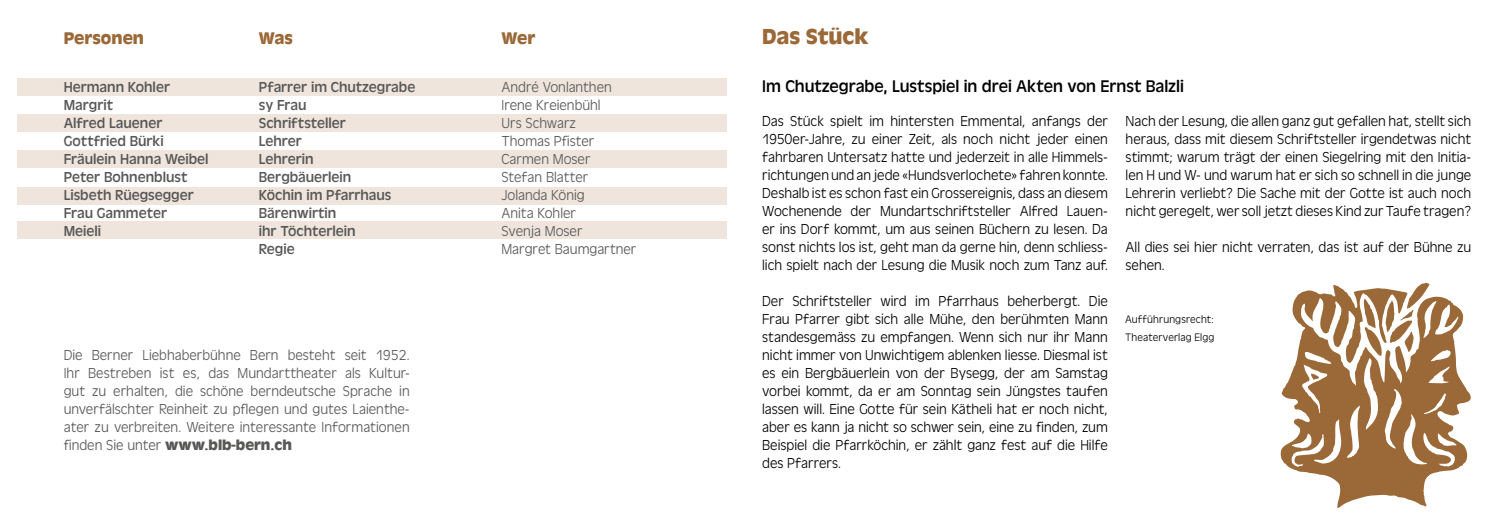
<style>
.page{position:relative;width:1489px;height:525px;background:#fff}
.page>*{position:absolute;margin:0;border:0;box-sizing:border-box;transform-origin:0 0}
.t1{font:700 22.5px "Antique Olive T";color:#9b6937}
.t2{font:17.5px "Antique Olive T";color:#000}
.t3{font:700 17.5px "Antique Olive T";color:#9b6937}
.t4{font:300 15px/18px "Antique Olive T";color:#000;text-align:justify}
.t5{font:300 15px/18px "Antique Olive T";color:#575756;text-align:justify}
.t6{font:15px "Antique Olive T";color:#575756}
.t7{font:300 11.25px/18px "Antique Olive T";letter-spacing:.01em;color:#000}
.s1{font-weight:700}
</style>
<div class="page">
<div style="left:18px;top:78px;width:708px;height:18px;background:#efe5dc"></div>
<div style="left:18px;top:114px;width:708px;height:18px;background:#efe5dc"></div>
<div style="left:18px;top:150px;width:708px;height:18px;background:#efe5dc"></div>
<div style="left:18px;top:187px;width:708px;height:18px;background:#efe5dc"></div>
<div style="left:18px;top:221px;width:708px;height:18px;background:#efe5dc"></div>
<svg style="left:1280px;top:284px;width:190px;height:224px;fill:#9b6937"></svg>
<svg style="left:1363px;top:283px;width:66px;height:73px"></svg>
<svg style="left:1310px;top:373px;width:9px;height:6px"></svg>
<p class="t3" style="left:64px;top:28px;width:82px">Personen</p>
<p class="t3" style="left:259px;top:28px;width:36px">Was</p>
<p class="t3" style="left:501px;top:28px;width:35px">Wer</p>
<p class="t6" style="left:64px;top:78px;width:108px">Hermann Kohler</p>
<p class="t6" style="left:259px;top:78px;width:158px">Pfarrer im Chutzegrabe</p>
<p class="t5" style="left:501px;top:78px;width:112px">André Vonlanthen</p>
<p class="t6" style="left:64px;top:96px;width:51px">Margrit</p>
<p class="t6" style="left:259px;top:96px;width:49px">sy Frau</p>
<p class="t5" style="left:501px;top:96px;width:101px">Irene Kreienbühl</p>
<p class="t6" style="left:64px;top:114px;width:100px">Alfred Lauener</p>
<p class="t6" style="left:259px;top:114px;width:88px">Schriftsteller</p>
<p class="t5" style="left:501px;top:114px;width:76px">Urs Schwarz</p>
<p class="t6" style="left:64px;top:132px;width:101px">Gottfried Bürki</p>
<p class="t6" style="left:259px;top:132px;width:45px">Lehrer</p>
<p class="t5" style="left:501px;top:132px;width:94px">Thomas Pfister</p>
<p class="t6" style="left:64px;top:150px;width:146px">Fräulein Hanna Weibel</p>
<p class="t6" style="left:259px;top:150px;width:56px">Lehrerin</p>
<p class="t5" style="left:501px;top:150px;width:90px">Carmen Moser</p>
<p class="t6" style="left:64px;top:168px;width:125px">Peter Bohnenblust</p>
<p class="t6" style="left:259px;top:168px;width:94px">Bergbäuerlein</p>
<p class="t5" style="left:501px;top:168px;width:88px">Stefan Blatter</p>
<p class="t6" style="left:64px;top:186px;width:131px">Lisbeth Rüegsegger</p>
<p class="t6" style="left:259px;top:186px;width:134px">Köchin im Pfarrhaus</p>
<p class="t5" style="left:501px;top:186px;width:85px">Jolanda König</p>
<p class="t6" style="left:64px;top:204px;width:105px">Frau Gammeter</p>
<p class="t6" style="left:259px;top:204px;width:79px">Bärenwirtin</p>
<p class="t5" style="left:501px;top:204px;width:76px">Anita Kohler</p>
<p class="t6" style="left:64px;top:222px;width:39px">Meieli</p>
<p class="t6" style="left:259px;top:222px;width:98px">ihr Töchterlein</p>
<p class="t5" style="left:501px;top:222px;width:82px">Svenja Moser</p>
<p class="t6" style="left:259px;top:240px;width:37px">Regie</p>
<p class="t5" style="left:501px;top:240px;width:136px">Margret Baumgartner</p>
<p class="t5" style="left:64px;top:346px;width:347px">Die Berner Liebhaberbühne Bern besteht seit 1952.<br>Ihr Bestreben ist es, das Mundarttheater als Kultur&shy;gut zu erhalten, die schöne berndeutsche Sprache in unverfälschter Reinheit zu pflegen und gutes Laienthe&shy;ater zu verbreiten. Weitere interessante Informationen finden Sie unter <span class="s1">www.blb-bern.ch</span></p>
<h1 class="t1" style="left:762px;top:23px;width:108px">Das Stück</h1>
<p class="t2" style="left:762px;top:76px;width:423px">Im Chutzegrabe, Lustspiel in drei Akten von Ernst Balzli</p>
<p class="t4" style="left:762px;top:111px;width:347px">Das Stück spielt im hintersten Emmental, anfangs der 1950er-Jahre, zu einer Zeit, als noch nicht jeder einen fahrbaren Untersatz hatte und jederzeit in alle Himmels&shy;richtungen und an jede «Hundsverlochete» fahren konnte.<br>Deshalb ist es schon fast ein Grossereignis, dass an diesem Wochenende der Mundartschriftsteller Alfred Lauen&shy;er ins Dorf kommt, um aus seinen Büchern zu lesen. Da sonst nichts los ist, geht man da gerne hin, denn schliess&shy;lich spielt nach der Lesung die Musik noch zum Tanz auf.</p>
<p class="t4" style="left:762px;top:291px;width:347px">Der Schriftsteller wird im Pfarrhaus beherbergt. Die Frau Pfarrer gibt sich alle Mühe, den berühmten Mann standesgemäss zu empfangen. Wenn sich nur ihr Mann nicht immer von Unwichtigem ablenken liesse. Diesmal ist es ein Bergbäuerlein von der Bysegg, der am Samstag vorbei kommt, da er am Sonntag sein Jüngstes taufen lassen will. Eine Gotte für sein Kätheli hat er noch nicht, aber es kann ja nicht so schwer sein, eine zu finden, zum Beispiel die Pfarrköchin, er zählt ganz fest auf die Hilfe des Pfarrers.</p>
<p class="t4" style="left:1125px;top:111px;width:347px">Nach der Lesung, die allen ganz gut gefallen hat, stellt sich heraus, dass mit diesem Schriftsteller irgendetwas nicht stimmt; warum trägt der einen Siegelring mit den Initia&shy;len H und W- und warum hat er sich so schnell in die junge Lehrerin verliebt? Die Sache mit der Gotte ist auch noch nicht geregelt, wer soll jetzt dieses Kind zur Taufe tragen?</p>
<p class="t4" style="left:1125px;top:237px;width:347px">All dies sei hier nicht verraten, das ist auf der Bühne zu sehen.</p>
<p class="t7" style="left:1125px;top:310px;width:91px">Aufführungsrecht:<br>Theaterverlag Elgg</p>
</div>
